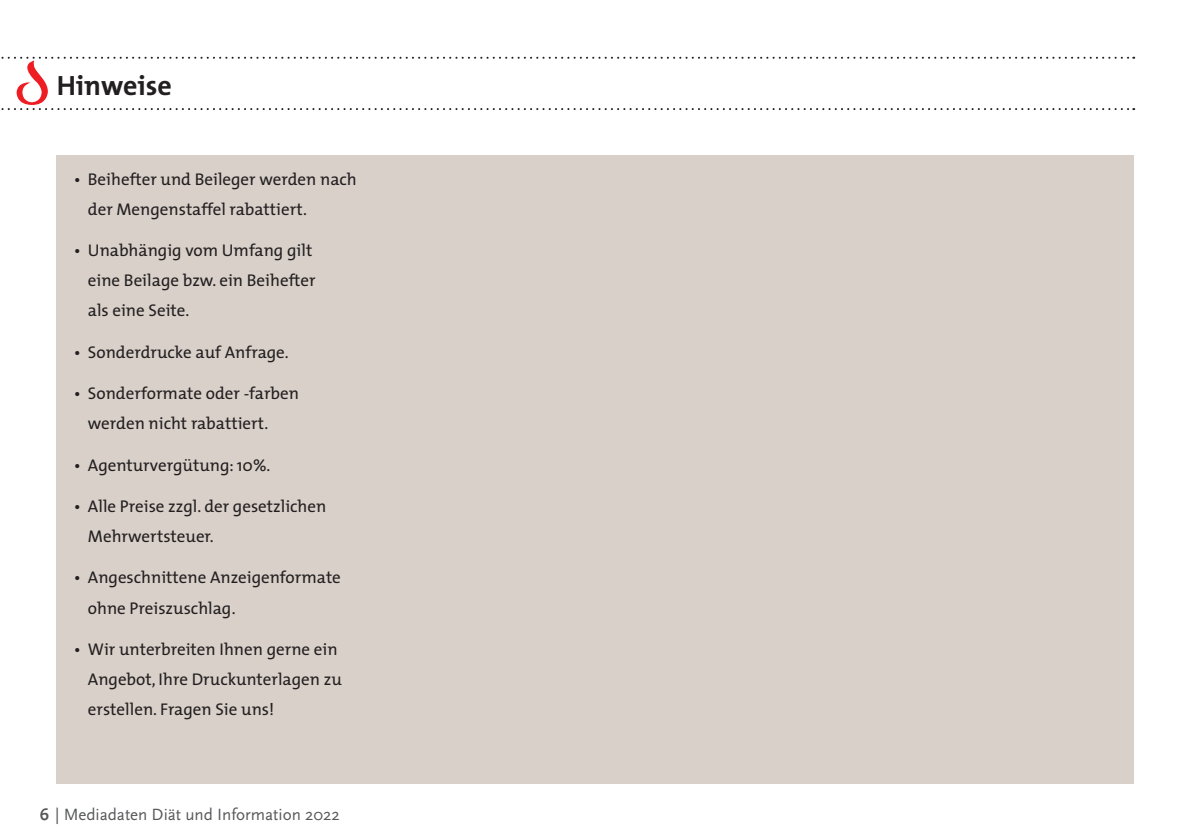
<style>
.page{position:relative;width:1191px;height:840px;background:#fff}
.page>*{position:absolute;margin:0;border:0;box-sizing:border-box;transform-origin:0 0}
.t1{font:700 28px "The Mix";color:#231f20}
.t2{font:17px/30px "The Mix";color:#231f20}
.t3{font:17px "Scala Sans";color:#57585a}
.s1{font-weight:700}
</style>
<div class="page">
<svg style="left:1px;top:57px;width:1133px;height:53px"></svg>
<div style="left:57px;top:155px;width:1077px;height:627px;background:#d8d0c9"></div>
<h1 class="t1" style="left:57px;top:62px;width:117px">Hinweise</h1>
<p class="t2" style="left:88px;top:163px;width:270px;text-indent:-14px">• Beihefter und Beileger werden nach der Mengenstaffel rabattiert.</p>
<p class="t2" style="left:88px;top:235px;width:229px;text-indent:-14px">• Unabhängig vom Umfang gilt eine Beilage bzw. ein Beihefter als eine Seite.</p>
<p class="t2" style="left:74px;top:336px;width:217px">• Sonderdrucke auf Anfrage.</p>
<p class="t2" style="left:88px;top:378px;width:213px;text-indent:-14px">• Sonderformate oder -farben werden nicht rabattiert.</p>
<p class="t2" style="left:74px;top:449px;width:198px">• Agenturvergütung: 10%.</p>
<p class="t2" style="left:88px;top:490px;width:240px;text-indent:-14px">• Alle Preise zzgl. der gesetzlichen<br>Mehrwertsteuer.</p>
<p class="t2" style="left:88px;top:562px;width:254px;text-indent:-14px">• Angeschnittene Anzeigenformate ohne Preiszuschlag.</p>
<p class="t2" style="left:88px;top:633px;width:255px;text-indent:-14px">• Wir unterbreiten Ihnen gerne ein<br>Angebot, Ihre Druckunterlagen zu erstellen. Fragen Sie uns!</p>
<p class="t3" style="left:40px;top:804px;width:302px"><span class="s1">6</span> | Mediadaten Diät und Information 2022</p>
</div>
